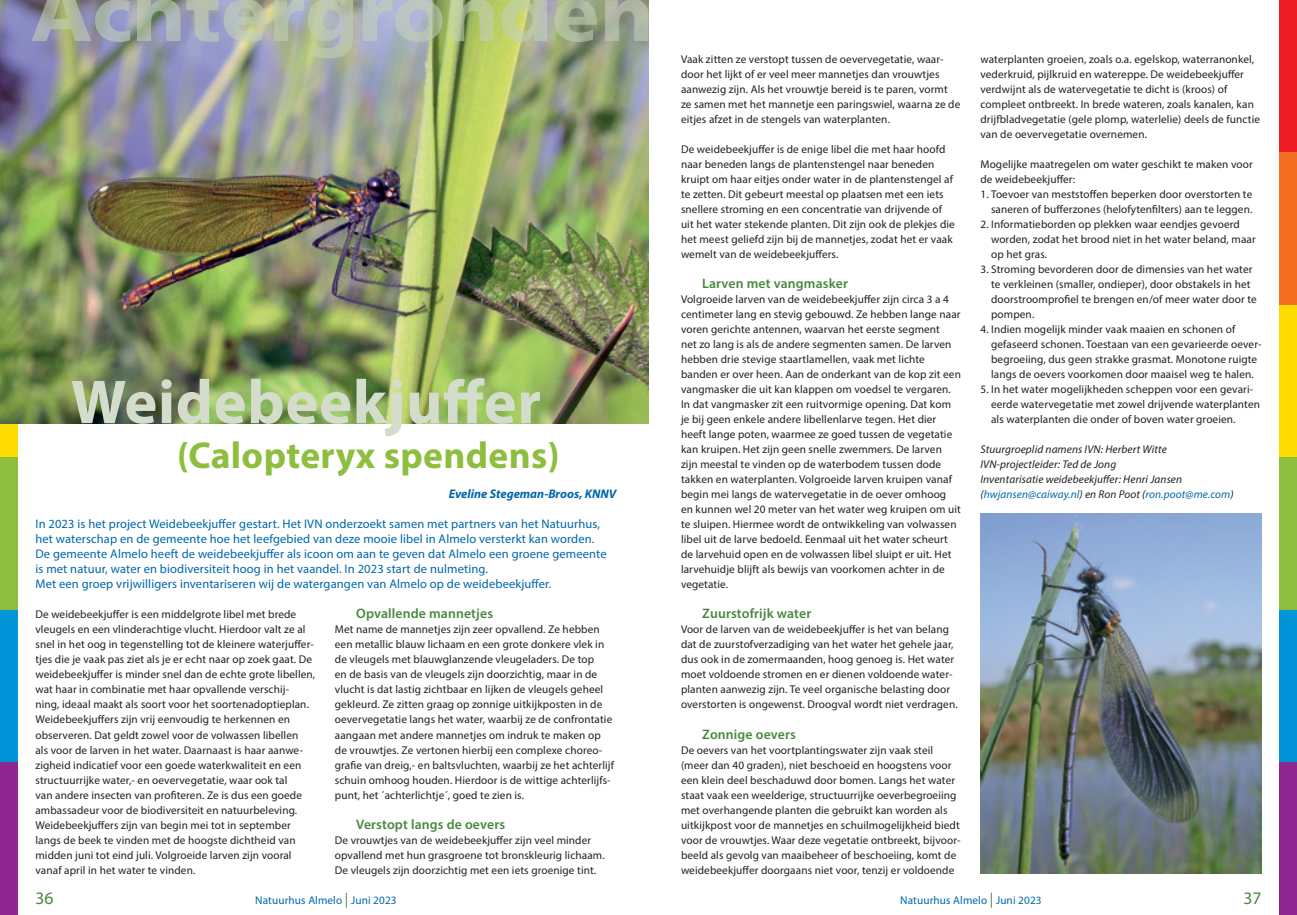
<style>
.page{position:relative;width:1297px;height:915px;background:#fff}
.page>*{position:absolute;margin:0;border:0;box-sizing:border-box;transform-origin:0 0}
.titel_groot_groen_My{font:700 62.5px "Myriad Pro";letter-spacing:.01em;color:#d4ddcb}
.titel_klein_groen_My{font:700 37.5px "Myriad Pro";letter-spacing:.01em;color:#8dbe3e}
.t1{font:17.5px "Myriad Pro";color:#48883e}
.tussenkop_10_12_Myri{font:600 13.75px "Myriad Pro";letter-spacing:.01em;color:#48883e}
.intro_10_12_Myriad_P{font:12.5px/15px "Myriad Pro";letter-spacing:.01em;color:#0067aa}
.auteur_Myriad_Pro{font:italic 700 12.5px "Myriad Pro";color:#0067aa}
.t2{font:11.25px/15px "Myriad Pro";letter-spacing:.01em;color:#231f20}
.plat_cursief_9_12_My{font:italic 11.25px/15px "Myriad Pro";letter-spacing:.01em;color:#231f20}
.t3{font:11.25px "Myriad Pro";letter-spacing:.01em;color:#0067aa}
.s1{color:#0067aa}
.s2{font-size:15px;color:#48883e}
</style>
<div class="page">
<div style="left:1279px;top:0;width:18px;height:152px;background:#ee1d23"></div>
<div style="left:1279px;top:152px;width:18px;height:153px;background:#f36e21"></div>
<div style="left:1279px;top:305px;width:18px;height:152px;background:#ffdc01"></div>
<div style="left:1279px;top:457px;width:18px;height:152px;background:#8dbe3e"></div>
<div style="left:1279px;top:609px;width:18px;height:153px;background:#0095d9"></div>
<div style="left:1279px;top:762px;width:18px;height:152px;background:#90268f"></div>
<div style="left:0;top:305px;width:18px;height:152px;background:#ffdc01"></div>
<div style="left:0;top:457px;width:18px;height:152px;background:#8dbe3e"></div>
<div style="left:0;top:609px;width:18px;height:153px;background:#0095d9"></div>
<div style="left:0;top:762px;width:18px;height:152px;background:#90268f"></div>
<img style="left:0;top:0;width:648px;height:423px">
<img style="left:980px;top:513px;width:281px;height:360px">
<img style="left:32px;top:0;width:616px;height:58px">
<p class="titel_groot_groen_My" style="left:71px;top:361px;width:472px">Weidebeekjuffer</p>
<p class="titel_klein_groen_My" style="left:177px;top:431px;width:384px">(Calopteryx spendens)</p>
<p class="auteur_Myriad_Pro" style="left:449px;top:485px;width:169px">Eveline Stegeman-Broos, KNNV</p>
<p class="intro_10_12_Myriad_P" style="left:35px;top:516px;width:573px">In 2023 is het project Weidebeekjuffer gestart. Het IVN onderzoekt samen met partners van het Natuurhus, het waterschap en de gemeente hoe het leefgebied van deze mooie libel in Almelo versterkt kan worden.<br>De gemeente Almelo heeft de weidebeekjuffer als icoon om aan te geven dat Almelo een groene gemeente is met natuur, water en biodiversiteit hoog in het vaandel. In 2023 start de nulmeting.<br>Met een groep vrijwilligers inventariseren wij de watergangen van Almelo op de weidebeekjuffer.</p>
<p class="t2" style="left:35px;top:606px;width:281px">De weidebeekjuffer is een middelgrote libel met brede vleugels en een vlinderachtige vlucht. Hierdoor valt ze al snel in het oog in tegenstelling tot de kleinere waterjuffer&shy;tjes die je vaak pas ziet als je er echt naar op zoek gaat. De weidebeekjuffer is minder snel dan de echte grote libellen, wat haar in combinatie met haar opvallende verschij&shy;ning, ideaal maakt als soort voor het soortenadoptieplan.<br>Weidebeekjuffers zijn vrij eenvoudig te herkennen en observeren. Dat geldt zowel voor de volwassen libellen<br>als voor de larven in het water. Daarnaast is haar aanwe&shy;zigheid indicatief voor een goede waterkwaliteit en een structuurrijke water,- en oevervegetatie, waar ook tal<br>van andere insecten van profiteren. Ze is dus een goede ambassadeur voor de biodiversiteit en natuurbeleving.</p>
<p class="t2" style="left:35px;top:816px;width:262px">Weidebeekjuffers zijn van begin mei tot in september langs de beek te vinden met de hoogste dichtheid van midden juni tot eind juli. Volgroeide larven zijn vooral vanaf april in het water te vinden.</p>
<p class="tussenkop_10_12_Myri" style="left:356px;top:604px;width:138px">Opvallende mannetjes</p>
<p class="t2" style="left:335px;top:621px;width:281px">Met name de mannetjes zijn zeer opvallend. Ze hebben een metallic blauw lichaam en een grote donkere vlek in de vleugels met blauwglanzende vleugeladers. De top<br>en de basis van de vleugels zijn doorzichtig, maar in de vlucht is dat lastig zichtbaar en lijken de vleugels geheel gekleurd. Ze zitten graag op zonnige uitkijkposten in de oevervegetatie langs het water, waarbij ze de confrontatie aangaan met andere mannetjes om indruk te maken op de vrouwtjes. Ze vertonen hierbij een complexe choreo&shy;grafie van dreig,- en baltsvluchten, waarbij ze het achterlijf schuin omhoog houden. Hierdoor is de wittige achterlijfs&shy;punt, het ´achterlichtje´, goed te zien is.</p>
<p class="tussenkop_10_12_Myri" style="left:356px;top:814px;width:150px">Verstopt langs de oevers</p>
<p class="t2" style="left:335px;top:831px;width:271px">De vrouwtjes van de weidebeekjuffer zijn veel minder opvallend met hun grasgroene tot bronskleurig lichaam.<br>De vleugels zijn doorzichtig met een iets groenige tint.</p>
<p class="t2" style="left:681px;top:51px;width:281px">Vaak zitten ze verstopt tussen de oevervegetatie, waar&shy;door het lijkt of er veel meer mannetjes dan vrouwtjes aanwezig zijn. Als het vrouwtje bereid is te paren, vormt ze samen met het mannetje een paringswiel, waarna ze de eitjes afzet in de stengels van waterplanten.</p>
<p class="t2" style="left:681px;top:141px;width:275px">De weidebeekjuffer is de enige libel die met haar hoofd naar beneden langs de plantenstengel naar beneden kruipt om haar eitjes onder water in de plantenstengel af te zetten. Dit gebeurt meestal op plaatsen met een iets snellere stroming en een concentratie van drijvende of uit het water stekende planten. Dit zijn ook de plekjes die het meest geliefd zijn bij de mannetjes, zodat het er vaak wemelt van de weidebeekjuffers.</p>
<p class="tussenkop_10_12_Myri" style="left:702px;top:274px;width:147px">Larven met vangmasker</p>
<p class="t2" style="left:681px;top:291px;width:281px">Volgroeide larven van de weidebeekjuffer zijn circa 3 a 4 centimeter lang en stevig gebouwd. Ze hebben lange naar voren gerichte antennen, waarvan het eerste segment<br>net zo lang is als de andere segmenten samen. De larven hebben drie stevige staartlamellen, vaak met lichte banden er over heen. Aan de onderkant van de kop zit een vangmasker die uit kan klappen om voedsel te vergaren.<br>In dat vangmasker zit een ruitvormige opening. Dat kom je bij geen enkele andere libellenlarve tegen. Het dier heeft lange poten, waarmee ze goed tussen de vegetatie kan kruipen. Het zijn geen snelle zwemmers. De larven zijn meestal te vinden op de waterbodem tussen dode takken en waterplanten. Volgroeide larven kruipen vanaf begin mei langs de watervegetatie in de oever omhoog en kunnen wel 20 meter van het water weg kruipen om uit te sluipen. Hiermee wordt de ontwikkeling van volwassen libel uit de larve bedoeld. Eenmaal uit het water scheurt de larvehuid open en de volwassen libel sluipt er uit. Het larvehuidje blijft als bewijs van voorkomen achter in de vegetatie.</p>
<p class="tussenkop_10_12_Myri" style="left:702px;top:604px;width:110px">Zuurstofrijk water</p>
<p class="t2" style="left:681px;top:621px;width:278px">Voor de larven van de weidebeekjuffer is het van belang dat de zuurstofverzadiging van het water het gehele jaar, dus ook in de zomermaanden, hoog genoeg is. Het water moet voldoende stromen en er dienen voldoende water&shy;planten aanwezig zijn. Te veel organische belasting door overstorten is ongewenst. Droogval wordt niet verdragen.</p>
<p class="tussenkop_10_12_Myri" style="left:702px;top:724px;width:95px">Zonnige oevers</p>
<p class="t2" style="left:681px;top:741px;width:281px">De oevers van het voortplantingswater zijn vaak steil (meer dan 40 graden), niet beschoeid en hoogstens voor een klein deel beschaduwd door bomen. Langs het water staat vaak een weelderige, structuurrijke oeverbegroeiing met overhangende planten die gebruikt kan worden als uitkijkpost voor de mannetjes en schuilmogelijkheid biedt voor de vrouwtjes. Waar deze vegetatie ontbreekt, bijvoor&shy;beeld als gevolg van maaibeheer of beschoeiing, komt de weidebeekjuffer doorgaans niet voor, tenzij er voldoende</p>
<p class="t2" style="left:980px;top:51px;width:281px">waterplanten groeien, zoals o.a. egelskop, waterranonkel, vederkruid, pijlkruid en watereppe. De weidebeekjuffer verdwijnt als de watervegetatie te dicht is (kroos) of compleet ontbreekt. In brede wateren, zoals kanalen, kan drijfbladvegetatie (gele plomp, waterlelie) deels de functie van de oevervegetatie overnemen.</p>
<p class="t2" style="left:980px;top:156px;width:274px">Mogelijke maatregelen om water geschikt te maken voor de weidebeekjuffer:</p>
<p class="t2" style="left:980px;top:186px;width:273px;text-align:right">1. Toevoer van meststoffen beperken door overstorten te saneren of bufferzones (helofytenfilters) aan te leggen.</p>
<p class="t2" style="left:991px;top:216px;width:266px;text-indent:-11px">2. Informatieborden op plekken waar eendjes gevoerd worden, zodat het brood niet in het water beland, maar op het gras.</p>
<p class="t2" style="left:991px;top:261px;width:267px;text-indent:-11px">3. Stroming bevorderen door de dimensies van het water te verkleinen (smaller, ondieper), door obstakels in het doorstroomprofiel te brengen en/of meer water door te pompen.</p>
<p class="t2" style="left:991px;top:321px;width:272px;text-indent:-11px">4. Indien mogelijk minder vaak maaien en schonen of gefaseerd schonen. Toestaan van een gevarieerde oever&shy;begroeiing, dus geen strakke grasmat. Monotone ruigte langs de oevers voorkomen door maaisel weg te halen.</p>
<p class="t2" style="left:991px;top:381px;width:270px;text-indent:-11px">5. In het water mogelijkheden scheppen voor een gevari&shy;eerde watervegetatie met zowel drijvende waterplanten als waterplanten die onder of boven water groeien.</p>
<p class="plat_cursief_9_12_My" style="left:980px;top:441px;width:188px">Stuurgroeplid namens IVN: Herbert Witte</p>
<p class="plat_cursief_9_12_My" style="left:980px;top:456px;width:137px">IVN-projectleider: Ted de Jong</p>
<p class="plat_cursief_9_12_My" style="left:980px;top:471px;width:255px">Inventarisatie weidebeekjuffer: Henri Jansen (<span class="s1">hwjansen@caiway.nl</span>) en Ron Poot (<span class="s1">ron.poot@me.com</span>)</p>
<h3 class="t1" style="left:35px;top:886px;width:19px">36</h3>
<p class="t3" style="left:255px;top:892px;width:143px">Natuurhus Almelo <span class="s2">|</span> Juni 2023</p>
<p class="t3" style="left:900px;top:892px;width:143px">Natuurhus Almelo <span class="s2">|</span> Juni 2023</p>
<h3 class="t1" style="left:1243px;top:886px;width:19px">37</h3>
</div>
